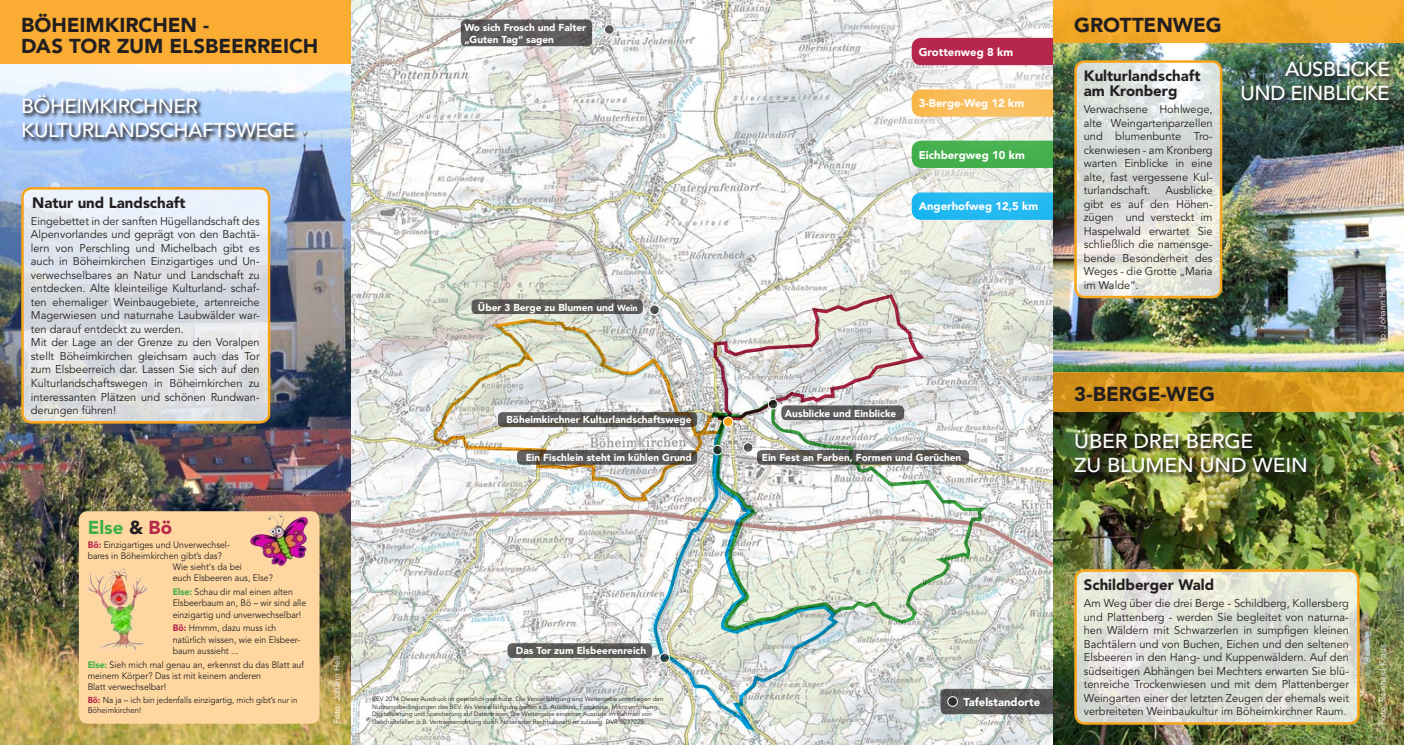
<style>
.page{position:relative;width:1404px;height:745px;background:#fff}
.page>*{position:absolute;margin:0;border:0;box-sizing:border-box;transform-origin:0 0}
.t1{font:500 20px/24px "Avenir";letter-spacing:-.015em;color:#fff}
.t2{font:900 20px/21.2px "Avenir";letter-spacing:-.005em;color:#231f20}
.t3{font:500 20px "Avenir";letter-spacing:-.015em;color:#fff;scale:1.05 1}
.t4{font:900 18.62px "Avenir";color:#40ae49}
.t5{font:900 15px/15px "Avenir";color:#231f20}
.t6{font:11.25px/13.5px "Avenir";color:#231f20;text-align:justify}
.t7{font:900 11.25px "Avenir";color:#fff}
.t8{font:900 10px/12px "Avenir";color:#fff}
.t9{font:9.25px/11.1px "Avenir";color:#231f20;scale:.94 1}
.t10{font:8.75px "Avenir";color:#231f20;scale:.94 1}
.t11{font:8.75px "Avenir";color:#fff}
.t12{font:8.25px "Avenir";color:#231f20;scale:.94 1}
.t13{font:6.25px/7.5px "Avenir";color:#231f20}
.s1{font-size:8.75px}
.s2{color:#231f20}
.s3{color:#b6274b}
.s4{font-weight:900;color:#b6274b}
.s5{font-weight:900;color:#40ae49}
.s6{font-size:8.25px}
</style>
<div class="page">
<img style="left:0;top:0;width:1403px;height:744px">
<img style="left:653px;top:502px;width:185px;height:229px">
<svg style="left:433px;top:317px;width:279px;height:185px"></svg>
<svg style="left:712px;top:292px;width:213px;height:108px"></svg>
<img style="left:711px;top:400px;width:277px;height:231px">
<div style="left:801px;top:76px;width:392px;height:261px;background:#fff;opacity:.7"></div>
<div style="left:801px;top:24px;width:392px;height:261px;background:#fff;opacity:.7"></div>
<div style="left:801px;top:0;width:392px;height:182px;background:#fff;opacity:.7"></div>
<div style="left:911px;top:38px;width:172px;height:27px;background:#b6274b;border-radius:10px"></div>
<svg style="left:604px;top:25px;width:10px;height:9px"></svg>
<div style="left:604px;top:24px;width:10px;height:11px;border:1px solid #fff;border-radius:50%"></div>
<svg style="left:649px;top:305px;width:10px;height:9px"></svg>
<div style="left:649px;top:304px;width:10px;height:11px;border:1px solid #fff;border-radius:50%"></div>
<svg style="left:768px;top:399px;width:9px;height:9px"></svg>
<div style="left:767px;top:398px;width:11px;height:11px;border:1px solid #fff;border-radius:50%"></div>
<svg style="left:723px;top:416px;width:9px;height:10px"></svg>
<div style="left:722px;top:416px;width:11px;height:11px;border:1px solid #fff;border-radius:50%"></div>
<svg style="left:940px;top:688px;width:182px;height:25px;background:#545652"></svg>
<svg style="left:947px;top:696px;width:10px;height:9px"></svg>
<div style="left:947px;top:695px;width:10px;height:11px;border:1px solid #fff;border-radius:50%"></div>
<svg style="left:712px;top:445px;width:10px;height:9px"></svg>
<div style="left:712px;top:444px;width:10px;height:11px;border:1px solid #fff;border-radius:50%"></div>
<svg style="left:743px;top:442px;width:10px;height:10px"></svg>
<div style="left:742px;top:442px;width:11px;height:10px;border:1px solid #fff;border-radius:50%"></div>
<svg style="left:659px;top:652px;width:10px;height:10px"></svg>
<div style="left:659px;top:652px;width:10px;height:10px;border:1px solid #fff;border-radius:50%"></div>
<svg style="left:461px;top:19px;width:131px;height:27px;background:#605d5d"></svg>
<svg style="left:781px;top:405px;width:123px;height:15px;background:#615e5f"></svg>
<svg style="left:756px;top:450px;width:212px;height:14px;background:#595754"></svg>
<svg style="left:498px;top:412px;width:199px;height:15px;background:#5a5753"></svg>
<svg style="left:471px;top:299px;width:171px;height:15px;background:#5e5c59"></svg>
<svg style="left:517px;top:450px;width:180px;height:14px;background:#5c5857"></svg>
<svg style="left:507px;top:642px;width:145px;height:15px;background:#666562"></svg>
<div style="left:22px;top:94px;width:278px;height:49px;background:#231f20;opacity:.95"></div>
<div style="left:1240px;top:60px;width:154px;height:46px;background:#231f20;opacity:.95"></div>
<div style="left:1073px;top:429px;width:238px;height:49px;background:#231f20;opacity:.95"></div>
<svg style="left:1075px;top:61px;width:145px;height:236px;background:#dfe1dd"></svg>
<div style="left:1074px;top:60px;width:148px;height:238px;border:2px solid #f9a51b;border-radius:9px"></div>
<svg style="left:1075px;top:570px;width:283px;height:153px;background:#dee0d7"></svg>
<div style="left:1074px;top:569px;width:285px;height:155px;border:2px solid #f9a51b;border-radius:9px"></div>
<div style="left:1052px;top:0;width:351px;height:43px;background:linear-gradient(to right,#f3a92a,#f5ab2e)"></div>
<svg style="left:1052px;top:372px;width:351px;height:39px;background:#d7981f"></svg>
<div style="left:0;top:0;width:351px;height:64px;background:#fbad33"></div>
<svg style="left:23px;top:188px;width:246px;height:234px;background:#dfe2e7"></svg>
<div style="left:21px;top:187px;width:249px;height:236px;border:2px solid #f9a51b;border-radius:9px"></div>
<div style="left:79px;top:511px;width:240px;height:212px;background:#fed7a0;border-radius:9px"></div>
<img style="left:248px;top:511px;width:71px;height:56px">
<img style="left:86px;top:568px;width:62px;height:83px">
<h1 class="t2" style="left:21px;top:14px;width:298px">Böheimkirchen -<br>das Tor zum Elsbeerreich</h1>
<h1 class="t1" style="left:21px;top:94px;width:26px">BÖHEIMKIRCHNER<br>KULTURLANDSCHAFTSWEGE</h1>
<h3 class="t5" style="left:32px;top:195px;width:155px">Natur und Landschaft</h3>
<p class="t6" style="left:31px;top:214px;width:230px;text-align:left">Eingebettet in der sanften Hügellandschaft des Alpenvorlandes und geprägt von den Bachtä&shy;lern von Perschling und Michelbach gibt es auch in Böheimkirchen Einzigartiges und Un&shy;verwechselbares an Natur und Landschaft zu entdecken. Alte kleinteilige Kulturland- schaf&shy;ten ehemaliger Weinbaugebiete, artenreiche Magerwiesen und naturnahe Laubwälder war&shy;ten darauf entdeckt zu werden.<br>Mit der Lage an der Grenze zu den Voralpen stellt Böheimkirchen gleichsam auch das Tor zum Elsbeerreich dar. Lassen Sie sich auf den Kulturlandschaftswegen in Böheimkirchen zu interessanten Plätzen und schönen Rundwan&shy;derungen führen!</p>
<p class="t8" style="left:464px;top:21px;width:123px">Wo sich Frosch und Falter „Guten Tag“ sagen</p>
<p class="t8" style="left:478px;top:301px;width:161px">Über 3 Berge zu Blumen und <span class="s1">Wein</span></p>
<p class="t8" style="left:506px;top:413px;width:186px">Böheimkirchner Kulturlandschaftswege</p>
<p class="t8" style="left:525px;top:451px;width:168px">Ein Fischlein steht im kühlen Grund</p>
<h2 class="t4" style="left:88px;top:516px;width:86px">Else <span class="s2">&amp;</span> <span class="s3">Bö</span></h2>
<p class="t9" style="left:88px;top:539px;width:152px"><span class="s4">Bö:</span> Einzigartiges und Unverwechsel-</p>
<p class="t9" style="left:88px;top:550px;width:144px">bares in Böheimkirchen gibt’s das?</p>
<p class="t9" style="left:173px;top:561px;width:75px">Wie sieht‘s da bei</p>
<p class="t9" style="left:173px;top:572px;width:108px">euch Elsbeeren aus, Else?</p>
<p class="t9" style="left:173px;top:586px;width:144px"><span class="s5">Else:</span> Schau dir mal einen alten<br>Elsbeerbaum an, Bö – wir sind alle einzigartig und unverwechselbar!</p>
<p class="t9" style="left:173px;top:622px;width:137px"><span class="s4">Bö:</span> Hmmm, dazu muss ich natürlich wissen, wie ein Elsbeer&shy;baum aussieht ...</p>
<p class="t9" style="left:88px;top:658px;width:232px"><span class="s5">Else:</span> Sieh mich mal genau an, erkennst du das Blatt auf meinem Körper? Das ist mit keinem anderen<br>Blatt verwechselbar!</p>
<p class="t10" style="left:88px;top:694px;width:225px"><span class="s4">Bö:</span> Na ja – ich bin jedenfalls einzigartig, mich gibt’s <span class="s6">nur in</span></p>
<p class="t12" style="left:88px;top:704px;width:59px">Böheimkirchen!</p>
<p class="t13" style="left:372px;top:695px;width:293px">BEV 2014 Dieser Ausdruck ist gesetzlich geschützt. Die Vervielfältigung und Weitergabe unterliegen den Nutzungsbedingungen des BEV. Als Vervielfältigung gelten z.B. Ausdruck, Fotokopie, Mikroverfilmung, Digitalisierung und Speicherung auf Datenträger. Die Weitergabe einzelner Auszüge im Rahmen von Geschäftsfällen (z.B. Vertragserrichtung durch Notar oder Rechtsanwalt) ist zulässig. DVR 0037028</p>
<p class="t8" style="left:516px;top:644px;width:132px">Das Tor zum Elsbeerenreich</p>
<p class="t11" style="left:332px;top:723px;width:69px;rotate:-90deg">Foto: Johann Hell</p>
<p class="t7" style="left:918px;top:45px;width:96px">Grottenweg 8 km</p>
<p class="t7" style="left:918px;top:97px;width:107px">3-Berge-Weg 12 km</p>
<p class="t7" style="left:918px;top:148px;width:108px">Eichbergweg 10 km</p>
<p class="t7" style="left:918px;top:199px;width:121px">Angerhofweg 12,5 km</p>
<p class="t8" style="left:784px;top:407px;width:113px">Ausblicke und Einblicke</p>
<p class="t8" style="left:761px;top:451px;width:201px">Ein Fest an Farben, Formen und Gerüchen</p>
<h1 class="t2" style="left:1074px;top:14px;width:146px">Grottenweg</h1>
<h3 class="t5" style="left:1083px;top:68px;width:118px">Kulturlandschaft am Kronberg</h3>
<p class="t6" style="left:1083px;top:103px;width:130px">Verwachsene Hohlwege, alte Weingartenparzellen und blumenbunte Tro&shy;ckenwiesen - am Kronberg warten Einblicke in eine alte, fast vergessene Kul&shy;turlandschaft.</p>
<p class="t6" style="left:1083px;top:184px;width:130px;text-indent:82px">Ausblicke gibt es auf den Höhen&shy;zügen und versteckt im Haspelwald erwartet Sie schließlich die namensge&shy;bende Besonderheit des Weges - die Grotte „Maria im Walde“.</p>
<h1 class="t2" style="left:1073px;top:383px;width:33px">3-BER</h1>
<h1 class="t2" style="left:1131px;top:383px;width:85px">GE-WEG</h1>
<h1 class="t1" style="left:1284px;top:57px;width:14px">AUS</h1>
<h1 class="t1" style="left:1322px;top:57px;width:24px">BLICKE</h1>
<h1 class="t1" style="left:1240px;top:81px;width:16px">UND</h1>
<h1 class="t1" style="left:1290px;top:81px;width:57px">EINBLICKE</h1>
<p class="t11" style="left:1377px;top:351px;width:69px;rotate:-90deg">Foto: Johann Hell</p>
<h1 class="t3" style="left:1074px;top:429px;width:68px">ÜBER DREI</h1>
<h1 class="t3" style="left:1185px;top:429px;width:26px">BERGE</h1>
<h1 class="t3" style="left:1074px;top:453px;width:59px">ZU BLUMEN</h1>
<h1 class="t3" style="left:1199px;top:453px;width:16px">UND</h1>
<h1 class="t3" style="left:1252px;top:453px;width:14px">WEIN</h1>
<p class="t7" style="left:963px;top:694px;width:78px">Tafelstandorte</p>
<h3 class="t5" style="left:1083px;top:577px;width:132px">Schildberger Wald</h3>
<p class="t6" style="left:1083px;top:596px;width:267px">Am Weg über die drei Berge - Schildberg, Kollersberg und Plattenberg - werden Sie begleitet von naturna&shy;hen Wäldern mit Schwarzerlen in sumpfigen kleinen Bachtälern und von Buchen, Eichen und den seltenen Elsbeeren in den Hang- und Kuppenwäldern. Auf den südseitigen Abhängen bei Mechters erwarten Sie blü&shy;tenreiche Trockenwiesen und mit dem Plattenberger Weingarten einer der letzten Zeugen der ehemals weit verbreiteten Weinbaukultur im Böheimkirchner Raum.</p>
<p class="t11" style="left:1377px;top:724px;width:81px;rotate:-90deg">Foto: Reinhard Kraus</p>
</div>
